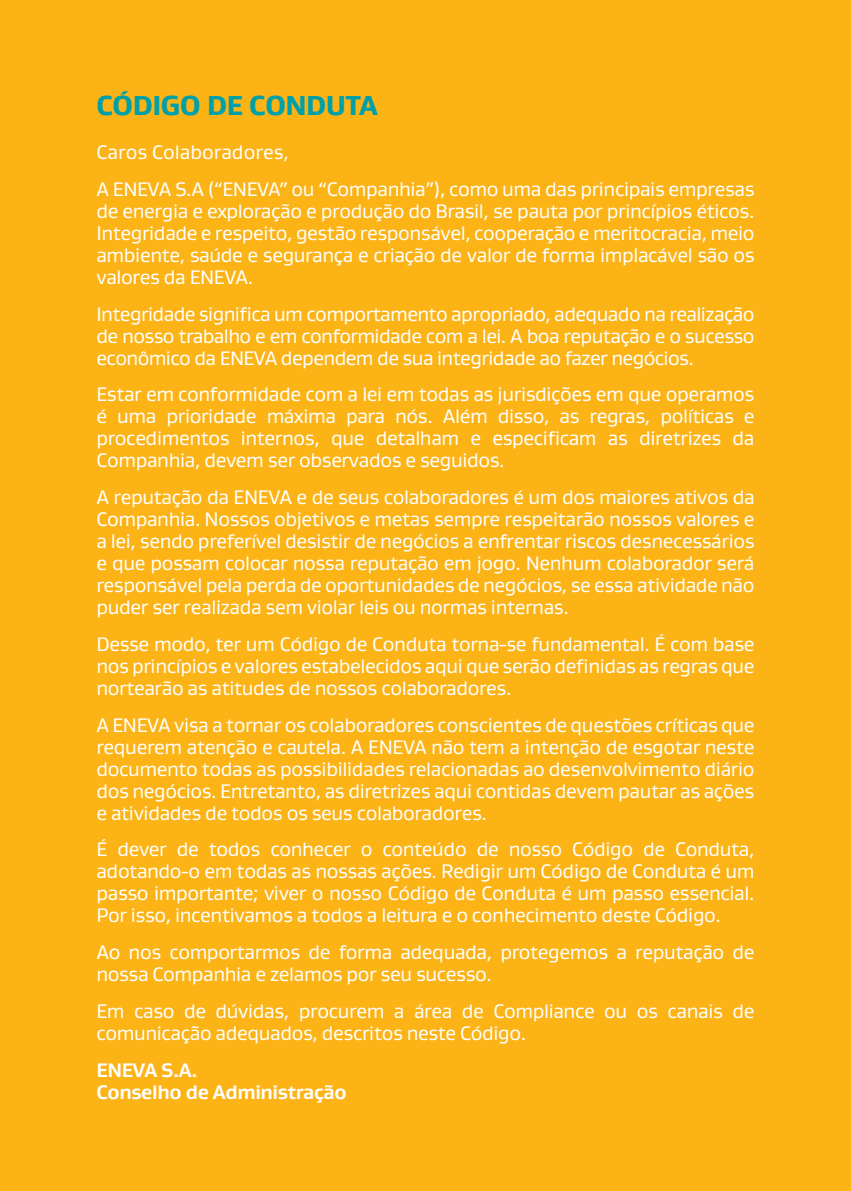
<style>
.page{position:relative;width:851px;height:1191px;background:#fff}
.page>*{position:absolute;margin:0;border:0;box-sizing:border-box;transform-origin:0 0}
.t1{font:800 28px "Gustan";letter-spacing:-.015em;color:#00a0a8}
.t2{font:20px/22px "Gustan";letter-spacing:-.02em;color:#fff;text-align:justify}
.t3{font:700 20px/22px "Gustan";letter-spacing:-.02em;color:#fff}
</style>
<div class="page">
<div style="left:0;top:1px;width:850px;height:1190px;background:#fcb316"></div>
<h1 class="t1" style="left:96px;top:87px;width:283px">CÓDIGO DE CONDUTA</h1>
<p class="t2" style="left:96px;top:133px;width:659px;line-height:36.8px">Caros Colaboradores,<br>A ENEVA S.A (“ENEVA” ou “Companhia”), como uma das principais empresas</p>
<p class="t2" style="left:96px;top:199px;width:659px">de energia e exploração e produção do Brasil, se pauta por princípios éticos.<br>Integridade e respeito, gestão responsável, cooperação e meritocracia, meio ambiente, saúde e segurança e criação de valor de forma implacável são os valores da ENEVA.</p>
<p class="t2" style="left:96px;top:302px;width:659px">Integridade significa um comportamento apropriado, adequado na realização de nosso trabalho e em conformidade com a lei. A boa reputação e o sucesso econômico da ENEVA dependem de sua integridade ao fazer negócios.</p>
<p class="t2" style="left:96px;top:383px;width:659px">Estar em conformidade com a lei em todas as jurisdições em que operamos é uma prioridade máxima para nós. Além disso, as regras, políticas e procedimentos internos, que detalham e especificam as diretrizes da Companhia, devem ser observados e seguidos.</p>
<p class="t2" style="left:96px;top:485px;width:659px">A reputação da ENEVA e de seus colaboradores é um dos maiores ativos da Companhia. Nossos objetivos e metas sempre respeitarão nossos valores e a lei, sendo preferível desistir de negócios a enfrentar riscos desnecessários e que possam colocar nossa reputação em jogo. Nenhum colaborador será responsável pela perda de oportunidades de negócios, se essa atividade não puder ser realizada sem violar leis ou normas internas.</p>
<p class="t2" style="left:96px;top:632px;width:659px">Desse modo, ter um Código de Conduta torna-se fundamental. É com base nos princípios e valores estabelecidos aqui que serão definidas as regras que nortearão as atitudes de nossos colaboradores.</p>
<p class="t2" style="left:96px;top:713px;width:659px">A ENEVA visa a tornar os colaboradores conscientes de questões críticas que requerem atenção e cautela. A ENEVA não tem a intenção de esgotar neste documento todas as possibilidades relacionadas ao desenvolvimento diário dos negócios. Entretanto, as diretrizes aqui contidas devem pautar as ações e atividades de todos os seus colaboradores.</p>
<p class="t2" style="left:96px;top:838px;width:659px">É dever de todos conhecer o conteúdo de nosso Código de Conduta, adotando-o em todas as nossas ações. Redigir um Código de Conduta é um passo importante; viver o nosso Código de Conduta é um passo essencial.<br>Por isso, incentivamos a todos a leitura e o conhecimento deste Código.</p>
<p class="t2" style="left:96px;top:940px;width:659px">Ao nos comportarmos de forma adequada, protegemos a reputação de nossa Companhia e zelamos por seu sucesso.</p>
<p class="t2" style="left:96px;top:999px;width:659px">Em caso de dúvidas, procurem a área de Compliance ou os canais de comunicação adequados, descritos neste Código.</p>
<p class="t3" style="left:96px;top:1058px;width:251px">ENEVA S.A.<br>Conselho de Administração</p>
</div>
